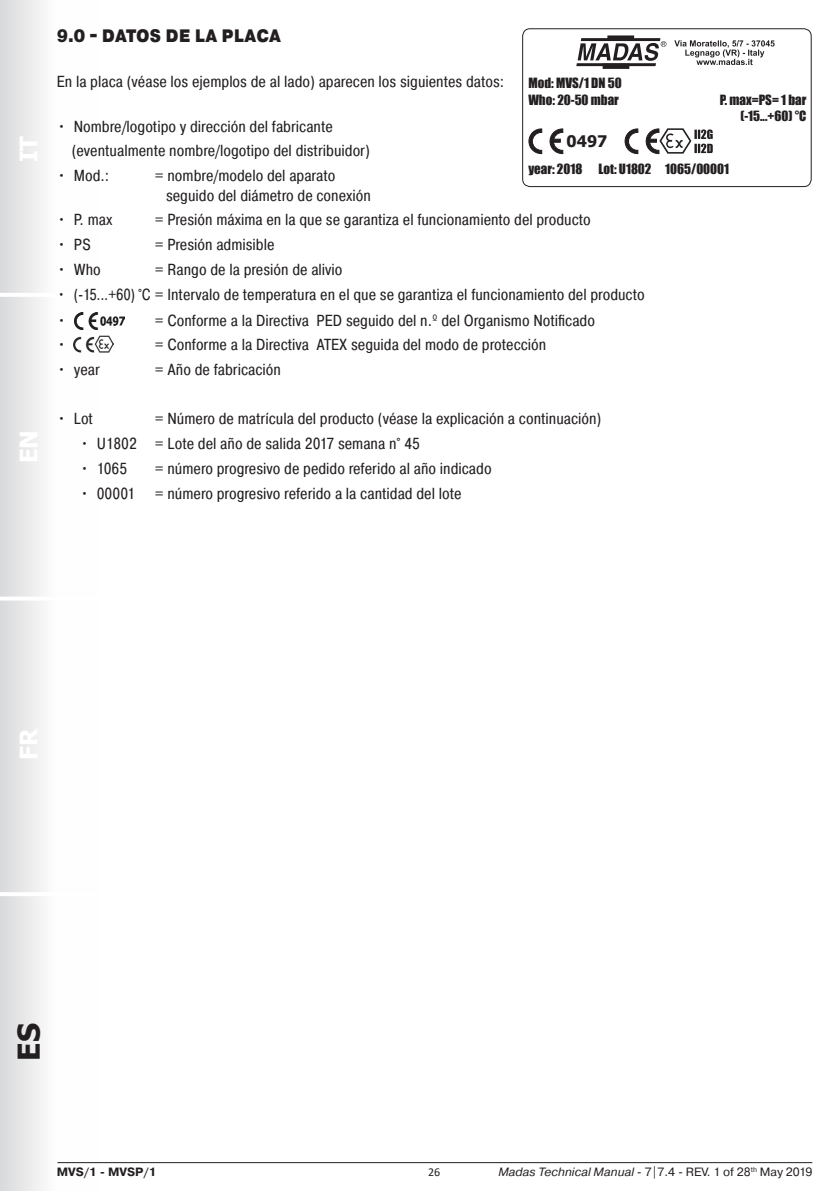
<style>
.page{position:relative;width:840px;height:1191px;background:#fff}
.page>*{position:absolute;margin:0;border:0;box-sizing:border-box;transform-origin:0 0}
.t1{font:700 30px "Tahoma";color:#231f20}
.t2{font:700 24px "Tahoma";color:#fff}
.t3{font:900 18px "Pragmatica Cond";letter-spacing:.01em;color:#231f20}
.t4{font:16px/19.2px "Pragmatica Cond";color:#231f20}
.t5{font:16px "Pragmatica Cond";color:#231f20;scale:.95 1}
.t6{font:700 16px "Tahoma";color:#231f20}
.t7{font:13px/16.2px "Impact";color:#231f20;text-align:right}
.t8{font:12px "Pragmatica";color:#231f20}
.t9{font:700 12px "Pragmatica";color:#231f20}
.t10{font:12px "Calibri";color:#231f20}
.s1{font-style:italic}
</style>
<div class="page">
<div style="left:0;top:0;width:99px;height:1191px;background:linear-gradient(to right,#dfe0e1,#fff)"></div>
<hr style="left:0;top:892px;width:96px;height:4px;background:#fff">
<hr style="left:0;top:596px;width:99px;height:4px;background:#fff">
<hr style="left:0;top:293px;width:99px;height:4px;background:#fff">
<hr style="left:57px;top:1162px;width:754px;height:1px;background:#231f20">
<img style="left:75px;top:313px;width:49px;height:17px">
<img style="left:74px;top:335px;width:40px;height:17px">
<div style="left:522px;top:28px;width:289px;height:159px;border:1px solid #231f20;border-radius:7px"></div>
<hr style="left:580px;top:38px;width:80px;height:3px;background:#231f20">
<hr style="left:576px;top:63px;width:79px;height:3px;background:#231f20">
<div style="left:607px;top:35px;width:26px;height:6px;background:#231f20"></div>
<div style="left:602px;top:63px;width:27px;height:6px;background:#231f20"></div>
<svg style="left:577px;top:41px;width:89px;height:20px"></svg>
<svg style="left:674px;top:40px;width:100px;height:25px"></svg>
<img style="left:659px;top:129px;width:32px;height:25px">
<svg style="left:549px;top:129px;width:14px;height:25px"></svg>
<svg style="left:528px;top:129px;width:13px;height:25px"></svg>
<svg style="left:645px;top:129px;width:14px;height:25px"></svg>
<svg style="left:624px;top:129px;width:14px;height:25px"></svg>
<svg style="left:694px;top:129px;width:18px;height:24px"></svg>
<h2 class="t2" style="left:12px;top:162px;width:28px;rotate:-90deg">IT</h2>
<h2 class="t2" style="left:12px;top:463px;width:35px;rotate:-90deg">EN</h2>
<p class="t3" style="left:57px;top:25px;width:225px">9.0 - DATOS DE LA PLACA</p>
<p class="t4" style="left:57px;top:72px;width:448px">En la placa (véase los ejemplos de al lado) aparecen los siguientes datos:</p>
<p class="t4" style="left:57px;top:116px;width:277px">• Nombre/logotipo y dirección del fabricante</p>
<p class="t4" style="left:72px;top:141px;width:299px">(eventualmente nombre/logotipo del distribuidor)</p>
<p class="t4" style="left:57px;top:166px;width:54px">• Mod.:</p>
<p class="t4" style="left:166px;top:166px;width:206px;text-indent:-11px">= nombre/modelo del aparato seguido del diámetro de conexión</p>
<p class="t4" style="left:57px;top:210px;width:57px">• P. max</p>
<p class="t4" style="left:155px;top:210px;width:437px">= Presión máxima en la que se garantiza el funcionamiento del producto</p>
<p class="t4" style="left:57px;top:235px;width:36px">• PS</p>
<p class="t4" style="left:155px;top:235px;width:121px">= Presión admisible</p>
<p class="t4" style="left:57px;top:260px;width:45px">• Who</p>
<p class="t4" style="left:155px;top:260px;width:189px">= Rango de la presión de alivio</p>
<p class="t5" style="left:57px;top:285px;width:620px">• (-15...+60) °C = Intervalo de temperatura en el que se garantiza el funcionamiento del producto</p>
<p class="t4" style="left:57px;top:310px;width:11px">•</p>
<p class="t4" style="left:155px;top:310px;width:441px">= Conforme a la Directiva PED seguido del n.º del Organismo Notificado</p>
<p class="t4" style="left:57px;top:334px;width:11px">•</p>
<p class="t4" style="left:155px;top:334px;width:393px">= Conforme a la Directiva ATEX seguida del modo de protección</p>
<p class="t4" style="left:57px;top:359px;width:45px">• year</p>
<p class="t4" style="left:155px;top:359px;width:127px">= Año de fabricación</p>
<p class="t4" style="left:57px;top:409px;width:38px">• Lot</p>
<p class="t4" style="left:155px;top:409px;width:448px">= Número de matrícula del producto (véase la explicación a continuación)</p>
<p class="t4" style="left:80px;top:434px;width:341px">• U1802 = Lote del año de salida 2017 semana n° 45</p>
<p class="t4" style="left:80px;top:459px;width:49px">• 1065</p>
<p class="t4" style="left:155px;top:459px;width:338px">= número progresivo de pedido referido al año indicado</p>
<p class="t4" style="left:80px;top:484px;width:383px">• 00001 = número progresivo referido a la cantidad del lote</p>
<p class="t7" style="left:528px;top:75px;width:95px">Mod: MVS/1 DN 50</p>
<p class="t7" style="left:528px;top:91px;width:92px">Who: 20-50 mbar</p>
<p class="t7" style="left:719px;top:91px;width:88px">P. max=PS= 1 bar (-15...+60) °C</p>
<p class="t6" style="left:566px;top:130px;width:42px">0497</p>
<p class="t7" style="left:528px;top:161px;width:202px">year: 2018 Lot: U1802 1065/00001</p>
<h2 class="t2" style="left:12px;top:760px;width:33px;rotate:-90deg">FR</h2>
<h1 class="t1" style="left:8px;top:1060px;width:39px;rotate:-90deg">ES</h1>
<p class="t9" style="left:57px;top:1164px;width:101px">MVS/1 - MVSP/1</p>
<p class="t10" style="left:428px;top:1163px;width:14px">26</p>
<p class="t8" style="left:498px;top:1164px;width:315px"><span class="s1">Madas Technical Manual</span> - 7|7.4 - REV. 1 of 28<sup>th</sup> May 2019</p>
</div>
